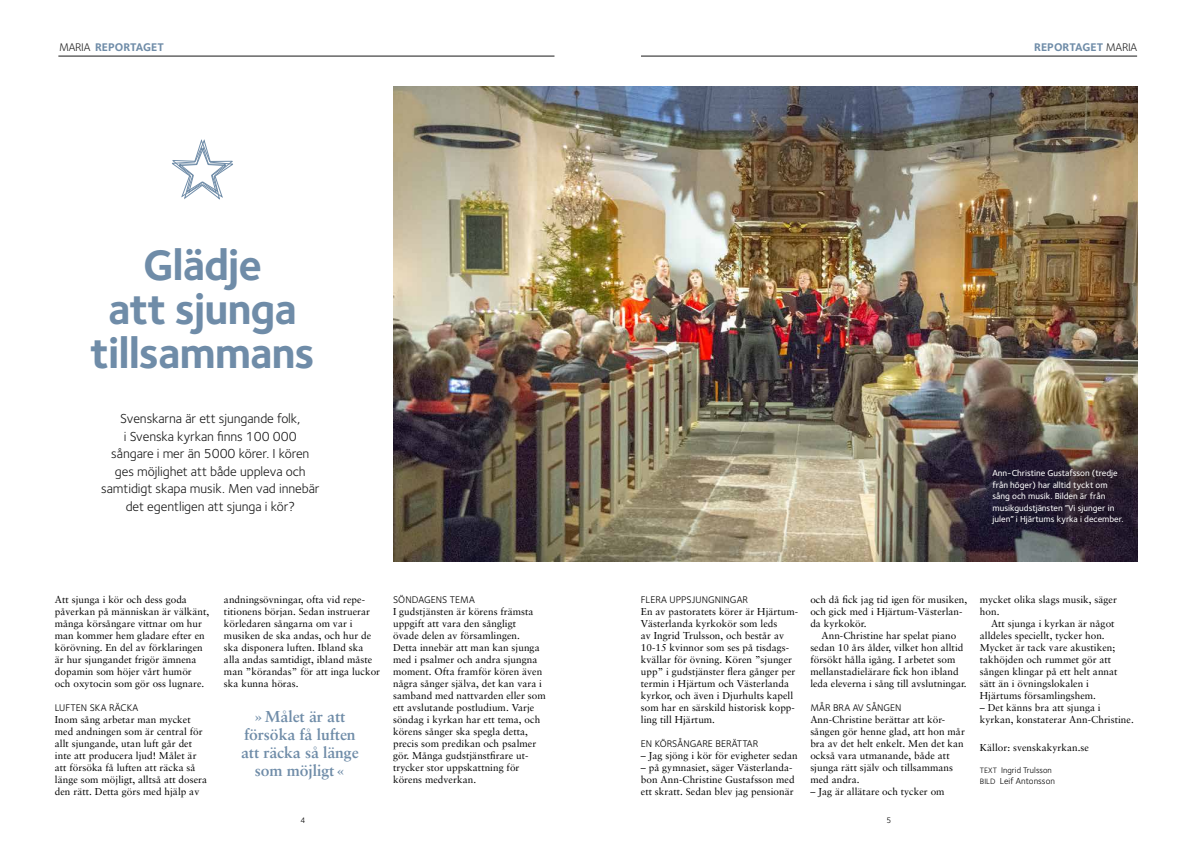
<style>
.page{position:relative;width:1191px;height:842px;background:#fff}
.page>*{position:absolute;margin:0;border:0;box-sizing:border-box;transform-origin:0 0}
.t1{font:44px/44px "Foundry Sterling Bold OSF";letter-spacing:-.025em;color:#6f8ca8;text-align:center}
.t2{font:700 15.8px/17.8px "Sabon";letter-spacing:-.005em;color:#6f8ca8;text-align:center}
.t3{font:13.5px/17.5px "Foundry Sterling";letter-spacing:-.005em;color:#191919;text-align:center}
.t4{font:11.5px "Foundry Sterling Bold OSF";color:#6f8ca8}
.t5{font:10px/12px "Sabon";letter-spacing:.005em;color:#000}
.t6{font:10px "Foundry Sterling";letter-spacing:.005em;color:#000}
.t7{font:9px/11.5px "Foundry Sterling Medium OSF";color:#fff}
.t8{font:9px "Foundry Sterling";letter-spacing:.005em;color:#000}
.t9{font:8.5px "Foundry Sterling";letter-spacing:.005em;color:#000}
.t10{font:8.2px "Foundry Sterling";color:#000}
.s1{font-family:"Foundry Sterling";color:#292929}
.s2{font-size:8px}
</style>
<div class="page">
<img style="left:393px;top:86px;width:744px;height:475px">
<hr style="left:641px;top:56px;width:496px;height:1px;background:#191919">
<hr style="left:58px;top:56px;width:496px;height:1px;background:#191919">
<svg style="left:172px;top:139px;width:61px;height:61px"></svg>
<p class="t4" style="left:59px;top:39px;width:106px"><span class="s1">MARIA</span> REPORTAGET</p>
<p class="t4" style="left:1034px;top:39px;width:104px">REPORTAGET <span class="s1">MARIA</span></p>
<h1 class="t1" style="left:90px;top:242px;width:226px">Glädje<br>att sjunga tillsammans</h1>
<h3 class="t3" style="left:101px;top:410px;width:220px">Svenskarna är ett sjungande folk,<br>i Svenska kyrkan finns 100 000 sångare i mer än 5000 körer. I kören ges möjlighet att både uppleva och samtidigt skapa musik. Men vad innebär det egentligen att sjunga i kör?</h3>
<p class="t7" style="left:992px;top:467px;width:133px">Ann-Christine Gustafsson (tredje från höger) har alltid tyckt om sång och musik. Bilden är från musikgudstjänsten ”Vi sjunger in julen” i Hjärtums kyrka i december.</p>
<p class="t5" style="left:55px;top:593px;width:156px">Att sjunga i kör och dess goda påverkan på människan är välkänt, många körsångare vittnar om hur man kommer hem gladare efter en körövning. En del av förklaringen är hur sjungandet frigör ämnena dopamin som höjer vårt humör och oxytocin som gör oss lugnare.</p>
<p class="t6" style="left:55px;top:701px;width:85px">LUFTEN SKA RÄCKA</p>
<p class="t5" style="left:55px;top:713px;width:154px">Inom sång arbetar man mycket med andningen som är central för allt sjungande, utan luft går det inte att producera ljud! Målet är att försöka få luften att räcka så länge som möjligt, alltså att dosera den rätt. Detta görs med hjälp av</p>
<p class="t5" style="left:224px;top:593px;width:158px">andningsövningar, ofta vid repe&shy;titionens början. Sedan instruerar körledaren sångarna om var i musiken de ska andas, och hur de ska disponera luften. Ibland ska alla andas samtidigt, ibland måste man ”körandas” för att inga luckor ska kunna höras.</p>
<p class="t6" style="left:393px;top:593px;width:83px">SÖNDAGENS TEMA</p>
<p class="t5" style="left:393px;top:605px;width:154px">I gudstjänsten är körens främsta uppgift att vara den sångligt<br>övade delen av församlingen.<br>Detta innebär att man kan sjunga med i psalmer och andra sjungna moment. Ofta framför kören även några sånger själva, det kan vara i samband med nattvarden eller som ett avslutande postludium. Varje söndag i kyrkan har ett tema, och körens sånger ska spegla detta, precis som predikan och psalmer gör. Många gudstjänstfirare ut&shy;trycker stor uppskattning för körens medverkan.</p>
<h2 class="t2" style="left:241px;top:707px;width:119px">» Målet är att försöka få luften att räcka så länge som möjligt «</h2>
<p class="t6" style="left:641px;top:593px;width:109px">FLERA UPPSJUNGNINGAR</p>
<p class="t5" style="left:641px;top:605px;width:159px">En av pastoratets körer är Hjärtum-<br>Västerlanda kyrkokör som leds<br>av Ingrid Trulsson, och består av<br>10-15 kvinnor som ses på tisdags&shy;kvällar för övning. Kören ”sjunger upp” i gudstjänster flera gånger per termin i Hjärtum och Västerlanda kyrkor, och även i Djurhults kapell som har en särskild historisk kopp&shy;ling till Hjärtum.</p>
<p class="t6" style="left:641px;top:737px;width:119px">EN KÖRSÅNGARE BERÄTTAR</p>
<p class="t5" style="left:641px;top:749px;width:158px">– Jag sjöng i kör för evigheter sedan</p>
<p class="t5" style="left:641px;top:761px;width:155px">– på gymnasiet, säger Västerlanda&shy;bon Ann-Christine Gustafsson med ett skratt. Sedan blev jag pensionär</p>
<p class="t5" style="left:810px;top:593px;width:158px">och då fick jag tid igen för musiken, och gick med i Hjärtum-Västerlan&shy;da kyrkokör.</p>
<p class="t5" style="left:810px;top:629px;width:158px;text-indent:11px">Ann-Christine har spelat piano sedan 10 års ålder, vilket hon alltid försökt hålla igång. I arbetet som mellanstadielärare fick hon ibland leda eleverna i sång till avslutningar.</p>
<p class="t6" style="left:810px;top:701px;width:93px">MÅR BRA AV SÅNGEN</p>
<p class="t5" style="left:810px;top:713px;width:156px">Ann-Christine berättar att kör&shy;sången gör henne glad, att hon mår bra av det helt enkelt. Men det kan också vara utmanande, både att sjunga rätt själv och tillsammans med andra.</p>
<p class="t5" style="left:810px;top:785px;width:136px">– Jag är allätare och tycker om</p>
<p class="t10" style="left:300px;top:814px;width:6px">4</p>
<p class="t10" style="left:886px;top:814px;width:6px">5</p>
<p class="t5" style="left:980px;top:593px;width:139px">mycket olika slags musik, säger hon.</p>
<p class="t5" style="left:980px;top:617px;width:139px;text-indent:11px">Att sjunga i kyrkan är något alldeles speciellt, tycker hon.<br>Mycket är tack vare akustiken; takhöjden och rummet gör att sången klingar på ett helt annat sätt än i övningslokalen i<br>Hjärtums församlingshem.</p>
<p class="t5" style="left:980px;top:701px;width:155px">– Det känns bra att sjunga i kyrkan, konstaterar Ann-Christine.</p>
<p class="t5" style="left:980px;top:741px;width:110px">Källor: svenskakyrkan.se</p>
<p class="t9" style="left:980px;top:764px;width:74px"><span class="s2">TEXT</span> Ingrid Trulsson</p>
<p class="t8" style="left:980px;top:775px;width:77px"><span class="s2">BILD</span> Leif Antonsson</p>
</div>
